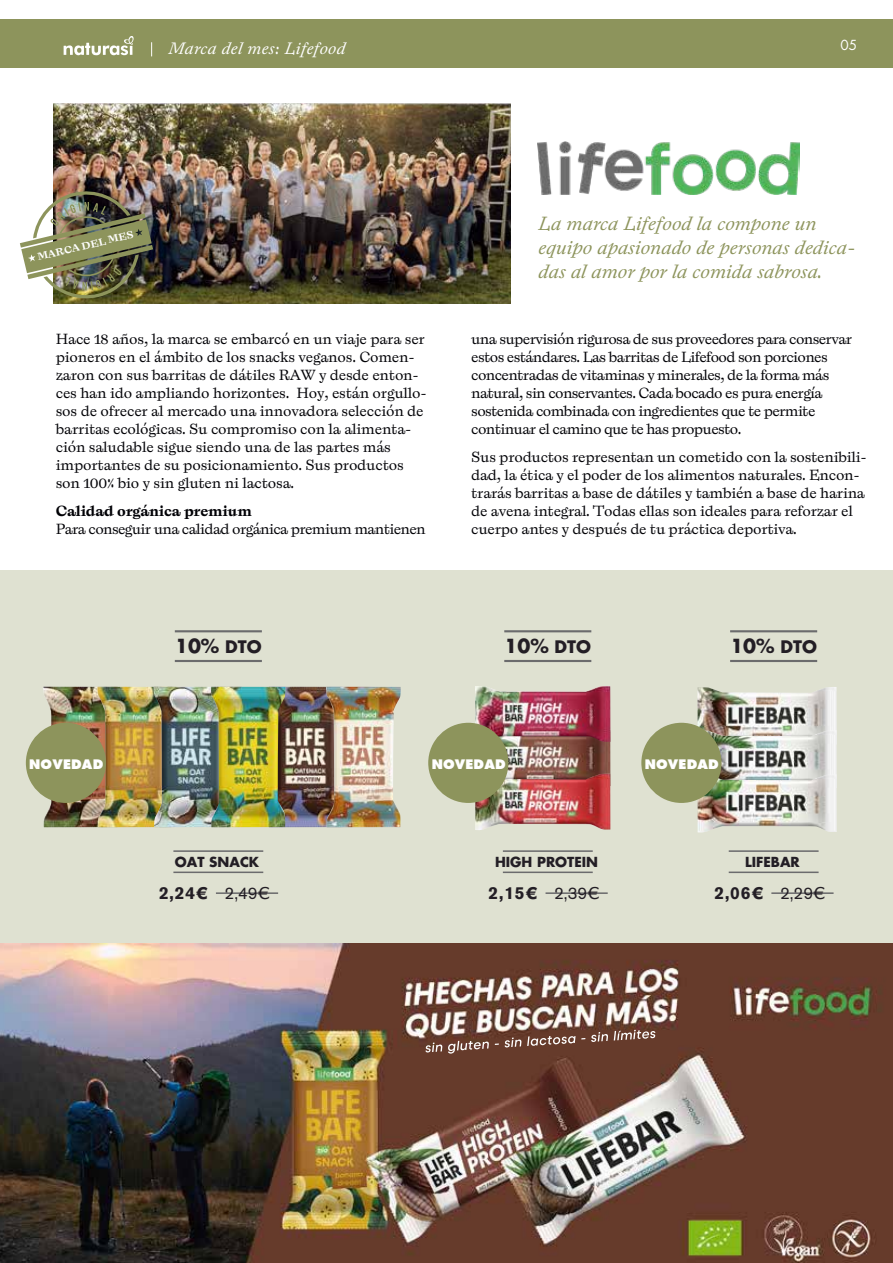
<style>
.page{position:relative;width:893px;height:1263px;background:#fff}
.page>*{position:absolute;margin:0;border:0;box-sizing:border-box;transform-origin:0 0}
.t1{font:italic 19.5px/24px "Laica A";color:#8d945c}
.t2{font:700 18.9px "Futura Std";color:#231e25}
.t3{font:700 17.25px "Akzidenz Grotesk BQ";color:#231e25}
.t4{font:italic 16.8px "Laica A";letter-spacing:.02em;color:#fff}
.t5{font:15px/18px "Laica A";letter-spacing:-.015em;color:#000105}
.t6{font:15px/18px "Laica A";letter-spacing:-.04em;color:#000105}
.t7{font:700 15px "Laica B";letter-spacing:-.015em;color:#000105}
.t8{font:700 13.5px "Futura Std";color:#231e25}
.t9{font:13.5px "Futura Std";color:#fff}
.t10{font:800 12.75px "Futura Std";letter-spacing:.01em;color:#fff}
.t11{font:700 10.2px "Laica B";color:#fff}
.s1{font-size:16.8px}
.s2{font-weight:400;font-size:16.8px}
</style>
<div class="page">
<div style="left:0;top:571px;width:893px;height:386px;background:#dfe1d1"></div>
<div style="left:0;top:20px;width:893px;height:48px;background:#8d945c"></div>
<svg style="left:64px;top:36px;width:70px;height:20px"></svg>
<svg style="left:151px;top:42px;width:1px;height:14px"></svg>
<img style="left:54px;top:104px;width:457px;height:200px">
<img style="left:20px;top:188px;width:133px;height:114px">
<hr style="left:216px;top:892px;width:62px;height:2px;background:#6b6b6d">
<hr style="left:175px;top:660px;width:87px;height:2px;background:#6b6b6d">
<hr style="left:175px;top:630px;width:87px;height:2px;background:#6b6b6d">
<hr style="left:173px;top:871px;width:90px;height:2px;background:#6b6b6d">
<hr style="left:173px;top:850px;width:90px;height:2px;background:#6b6b6d">
<hr style="left:504px;top:660px;width:87px;height:2px;background:#6b6b6d">
<hr style="left:504px;top:630px;width:87px;height:2px;background:#6b6b6d">
<hr style="left:503px;top:871px;width:90px;height:2px;background:#6b6b6d">
<hr style="left:503px;top:850px;width:90px;height:2px;background:#6b6b6d">
<hr style="left:545px;top:892px;width:63px;height:2px;background:#6b6b6d">
<img style="left:537px;top:142px;width:263px;height:52px">
<img style="left:43px;top:687px;width:54px;height:140px">
<img style="left:97px;top:687px;width:56px;height:140px">
<img style="left:286px;top:687px;width:40px;height:140px">
<img style="left:326px;top:687px;width:75px;height:140px">
<img style="left:153px;top:687px;width:57px;height:140px">
<img style="left:210px;top:687px;width:76px;height:140px">
<img style="left:503px;top:743px;width:107px;height:31px">
<img style="left:475px;top:774px;width:135px;height:56px">
<img style="left:697px;top:687px;width:140px;height:43px">
<img style="left:704px;top:730px;width:133px;height:44px">
<img style="left:697px;top:774px;width:140px;height:59px">
<img style="left:475px;top:686px;width:135px;height:57px">
<div style="left:26px;top:723px;width:80px;height:80px;background:#8d945c;border-radius:50%"></div>
<div style="left:428px;top:723px;width:80px;height:80px;background:#8d945c;border-radius:50%"></div>
<div style="left:641px;top:723px;width:80px;height:80px;background:#8d945c;border-radius:50%"></div>
<hr style="left:730px;top:660px;width:87px;height:2px;background:#6b6b6d">
<hr style="left:730px;top:630px;width:87px;height:2px;background:#6b6b6d">
<hr style="left:729px;top:871px;width:90px;height:2px;background:#6b6b6d">
<hr style="left:729px;top:850px;width:90px;height:2px;background:#6b6b6d">
<hr style="left:771px;top:892px;width:63px;height:2px;background:#6b6b6d">
<img style="left:0;top:944px;width:893px;height:319px">
<img style="left:527px;top:1030px;width:128px;height:16px">
<p class="t4" style="left:168px;top:37px;width:178px">Marca del mes: Lifefood</p>
<p class="t9" style="left:840px;top:37px;width:18px">05</p>
<p class="t11" style="left:36px;top:250px;width:100px;rotate:-13deg">MARCA DEL MES</p>
<p class="t5" style="left:56px;top:329px;width:372px">Hace 18 años, la marca se embarcó en un viaje para ser pioneros en el ámbito de los snacks veganos. Comen&shy;zaron con sus barritas de dátiles RAW y desde enton&shy;ces han ido ampliando horizontes. Hoy, están orgullo&shy;sos de ofrecer al mercado una innovadora selección de barritas ecológicas. Su compromiso con la alimenta&shy;ción saludable sigue siendo una de las partes más importantes de su posicionamiento. Sus productos son 100% bio y sin gluten ni lactosa.</p>
<p class="t7" style="left:56px;top:501px;width:197px">Calidad orgánica premium</p>
<p class="t6" style="left:56px;top:520px;width:371px">Para conseguir una calidad orgánica premium mantienen</p>
<p class="t2" style="left:175px;top:634px;width:88px">10% <span class="s1">DTO</span></p>
<h1 class="t1" style="left:539px;top:211px;width:318px">La marca Lifefood la compone un equipo apasionado de personas dedica&shy;das al amor por la comida sabrosa.</h1>
<p class="t6" style="left:471px;top:330px;width:382px">una supervisión rigurosa de sus proveedores para conservar estos estándares. Las barritas de Lifefood son porciones concentradas de vitaminas y minerales, de la forma más natural, sin conservantes. Cada bocado es pura energía sostenida combinada con ingredientes que te permite continuar el camino que te has propuesto.</p>
<p class="t5" style="left:471px;top:448px;width:397px">Sus productos representan un cometido con la sostenibili&shy;dad, la ética y el poder de los alimentos naturales. Encon&shy;trarás barritas a base de dátiles y también a base de harina de avena integral. Todas ellas son ideales para reforzar el cuerpo antes y después de tu práctica deportiva.</p>
<p class="t2" style="left:504px;top:634px;width:88px">10% <span class="s1">DTO</span></p>
<p class="t2" style="left:730px;top:634px;width:88px">10% <span class="s1">DTO</span></p>
<p class="t10" style="left:29px;top:757px;width:76px">NOVEDAD</p>
<p class="t10" style="left:432px;top:757px;width:76px">NOVEDAD</p>
<p class="t10" style="left:645px;top:757px;width:76px">NOVEDAD</p>
<p class="t8" style="left:175px;top:853px;width:86px">OAT SNACK</p>
<p class="t3" style="left:159px;top:883px;width:112px">2,24€ <span class="s2">2,49€</span></p>
<p class="t8" style="left:495px;top:853px;width:105px">HIGH PROTEIN</p>
<p class="t3" style="left:489px;top:883px;width:112px">2,15€ <span class="s2">2,39€</span></p>
<p class="t8" style="left:745px;top:853px;width:56px">LIFEBAR</p>
<p class="t3" style="left:714px;top:883px;width:112px">2,06€ <span class="s2">2,29€</span></p>
</div>
